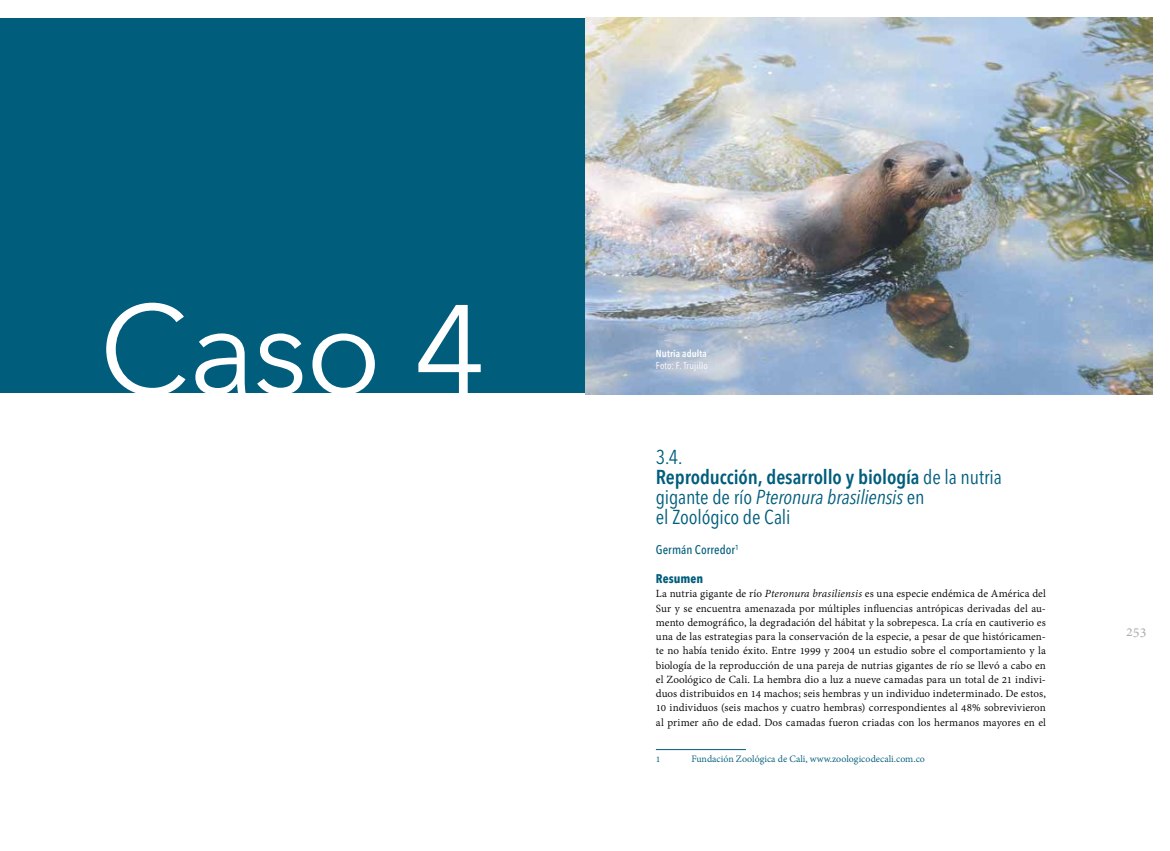
<style>
.page{position:relative;width:1170px;height:851px;background:#fff}
.page>*{position:absolute;margin:0;border:0;box-sizing:border-box;transform-origin:0 0}
.t1{font:125px "Avenir Next LT Pro";color:#fff}
.t2{font:condensed 20px/20px "Avenir Next LT Pro";letter-spacing:-.01em;color:#005d7c}
.t3{font:15px "Adobe Devanagari";color:#a7a9ac}
.t4{font:500 condensed 12.5px "Avenir Next LT Pro";letter-spacing:.005em;color:#005d7c}
.t5{font:700 condensed 12.5px "Avenir Next LT Pro";letter-spacing:.005em;color:#005d7c}
.t6{font:11.88px/14.2px "Adobe Devanagari";letter-spacing:.005em;color:#000;text-align:justify}
.t7{font:10.62px "Adobe Devanagari";color:#005d7c}
.t8{font:condensed 10px "Avenir Next LT Pro";letter-spacing:.01em;color:#fff}
.t9{font:600 condensed 10px "Avenir Next LT Pro";letter-spacing:.015em;color:#fff}
.s1{font-weight:600}
.s2{font-style:italic}
</style>
<div class="page">
<div style="left:0;top:18px;width:585px;height:374px;background:#005d7c"></div>
<img style="left:585px;top:18px;width:567px;height:376px">
<hr style="left:656px;top:749px;width:90px;height:1px;background:#005d7c">
<h1 class="t1" style="left:99px;top:275px;width:388px">Caso 4</h1>
<p class="t9" style="left:656px;top:348px;width:53px">Nutria adulta</p>
<p class="t8" style="left:656px;top:360px;width:53px">Foto: F. Trujillo</p>
<h2 class="t2" style="left:656px;top:446px;width:347px">3.4.<br><span class="s1">Reproducción, desarrollo y biología</span> de la nutria gigante de río <span class="s2">Pteronura brasiliensis</span> en<br>el Zoológico de Cali</h2>
<p class="t4" style="left:656px;top:541px;width:84px">Germán Corredor<sup>1</sup></p>
<p class="t5" style="left:656px;top:571px;width:49px">Resumen</p>
<p class="t6" style="left:656px;top:587px;width:391px">La nutria gigante de río <span class="s2">Pteronura brasiliensis</span> es una especie endémica de América del Sur y se encuentra amenazada por múltiples influencias antrópicas derivadas del au&shy;mento demográfico, la degradación del hábitat y la sobrepesca. La cría en cautiverio es una de las estrategias para la conservación de la especie, a pesar de que históricamen&shy;te no había tenido éxito. Entre 1999 y 2004 un estudio sobre el comportamiento y la biología de la reproducción de una pareja de nutrias gigantes de río se llevó a cabo en el Zoológico de Cali. La hembra dio a luz a nueve camadas para un total de 21 indivi&shy;duos distribuidos en 14 machos; seis hembras y un individuo indeterminado. De estos, 10 individuos (seis machos y cuatro hembras) correspondientes al 48% sobrevivieron al primer año de edad. Dos camadas fueron criadas con los hermanos mayores en el</p>
<p class="t7" style="left:656px;top:753px;width:6px">1</p>
<p class="t7" style="left:691px;top:753px;width:235px">Fundación Zoológica de Cali, www.zoologicodecali.com.co</p>
<p class="t3" style="left:1125px;top:623px;width:22px">253</p>
</div>
